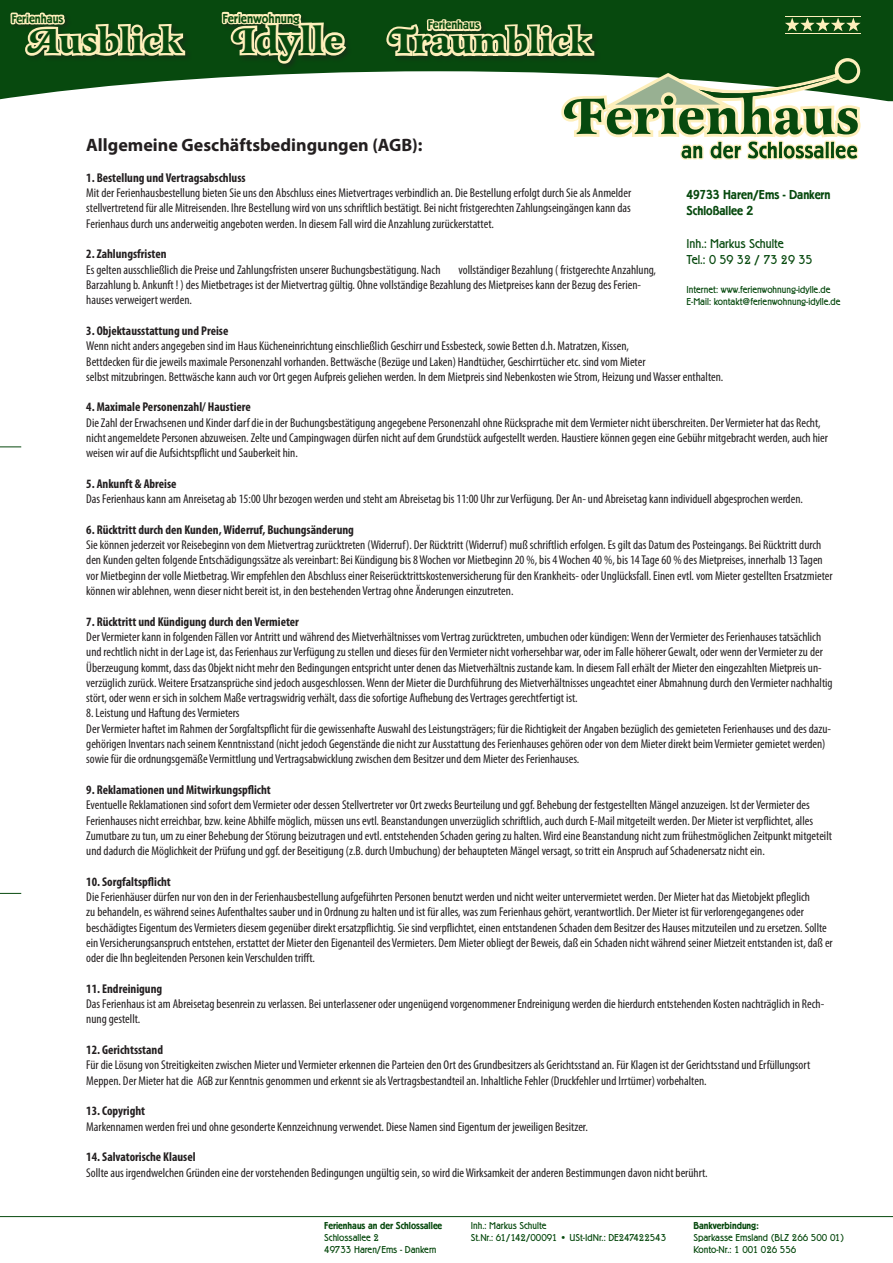
<style>
.page{position:relative;width:893px;height:1263px;background:#fff}
.page>*{position:absolute;margin:0;border:0;box-sizing:border-box;transform-origin:0 0}
.t1{font:700 36.9px "Latienne Swa T";color:#07490e}
.t2{font:700 35.55px "Latienne Swa T";color:#07490e}
.t3{font:700 18px "Myriad Pro";color:#231f20}
.t4{font:300 13.5px/16.2px "Berliner Grotesk D";color:#07490e}
.t5{font:600 13.5px/16.2px "Berliner Grotesk D";color:#07490e}
.t6{font:500 12.9px "Berliner Grotesk";color:#07490e}
.t7{font:condensed 12.75px/15.3px "Myriad Pro";color:#231f20}
.t8{font:700 condensed 12.75px "Myriad Pro";color:#231f20}
.t9{font:500 12.3px "Berliner Grotesk";color:#07490e}
.t10{font:300 10.5px/12px "Berliner Grotesk D";color:#07490e}
.t11{font:600 10.5px "Berliner Grotesk D";color:#07490e}
</style>
<div class="page">
<hr style="left:0;top:1216px;width:893px;height:1px;background:#07490e">
<svg style="left:0;top:893px;width:21px;height:1px"></svg>
<svg style="left:0;top:446px;width:21px;height:1px"></svg>
<svg style="left:0;top:0;width:893px;height:101px;fill:#07490e"></svg>
<div style="left:9px;top:11px;width:183px;height:52px;background:#08470e"></div>
<svg style="left:9px;top:0;width:178px;height:58px"></svg>
<div style="left:220px;top:11px;width:133px;height:60px;background:#07490e"></div>
<svg style="left:220px;top:0;width:129px;height:67px"></svg>
<svg style="left:383px;top:4px;width:478px;height:156px"></svg>
<hr style="left:785px;top:16px;width:75px;height:1px;background:#feefbb">
<hr style="left:785px;top:33px;width:75px;height:1px;background:#feefbb">
<p class="t9" style="left:11px;top:12px;width:54px">Ferienhaus</p>
<h2 class="t2" style="left:27px;top:19px;width:156px">Ausblick</h2>
<p class="t6" style="left:223px;top:11px;width:79px">Ferienwohnung</p>
<h1 class="t1" style="left:233px;top:17px;width:112px">Idylle</h1>
<p class="t9" style="left:428px;top:19px;width:54px">Ferienhaus</p>
<h2 class="t2" style="left:389px;top:19px;width:204px">Traumblick</h2>
<h3 class="t3" style="left:86px;top:135px;width:338px">Allgemeine Geschäftsbedingungen (AGB):</h3>
<p class="t8" style="left:86px;top:171px;width:161px">1. Bestellung und Vertragsabschluss</p>
<p class="t7" style="left:86px;top:186px;width:546px;text-align:justify">Mit der Ferienhausbestellung bieten Sie uns den Abschluss eines Mietvertrages verbindlich an. Die Bestellung erfolgt durch Sie als Anmelder stellvertretend für alle Mitreisenden. Ihre Bestellung wird von uns schriftlich bestätigt. Bei nicht fristgerechten Zahlungseingängen kann das Ferienhaus durch uns anderweitig angeboten werden. In diesem Fall wird die Anzahlung zurückerstattet.</p>
<p class="t8" style="left:86px;top:247px;width:82px">2. Zahlungsfristen</p>
<p class="t7" style="left:86px;top:262px;width:356px">Es gelten ausschließlich die Preise und Zahlungsfristen unserer Buchungsbestätigung. Nach</p>
<p class="t5" style="left:686px;top:186px;width:146px">49733 Haren/Ems - Dankern<br>Schloßallee 2</p>
<p class="t4" style="left:686px;top:235px;width:128px">Inh.: Markus Schulte<br>Tel.: 0 59 32 / 73 29 35</p>
<p class="t10" style="left:686px;top:283px;width:156px;line-height:12.6px">Internet: www.ferienwohnung-idylle.de<br>E-Mail: kontakt@ferienwohnung-idylle.de</p>
<p class="t7" style="left:86px;top:262px;width:571px;text-indent:372px">vollständiger Bezahlung ( fristgerechte Anzahlung,<br>Barzahlung b. Ankunft ! ) des Mietbetrages ist der Mietvertrag gültig. Ohne vollständige Bezahlung des Mietpreises kann der Bezug des Ferien&shy;hauses verweigert werden.</p>
<p class="t8" style="left:86px;top:324px;width:144px">3. Objektausstattung und Preise</p>
<p class="t7" style="left:86px;top:339px;width:639px">Wenn nicht anders angegeben sind im Haus Kücheneinrichtung einschließlich Geschirr und Essbesteck, sowie Betten d.h. Matratzen, Kissen,<br>Bettdecken für die jeweils maximale Personenzahl vorhanden. Bettwäsche (Bezüge und Laken) Handtücher, Geschirrtücher etc. sind vom Mieter<br>selbst mitzubringen. Bettwäsche kann auch vor Ort gegen Aufpreis geliehen werden. In dem Mietpreis sind Nebenkosten wie Strom, Heizung und Wasser enthalten.</p>
<p class="t8" style="left:86px;top:400px;width:166px">4. Maximale Personenzahl/ Haustiere</p>
<p class="t7" style="left:86px;top:415px;width:743px">Die Zahl der Erwachsenen und Kinder darf die in der Buchungsbestätigung angegebene Personenzahl ohne Rücksprache mit dem Vermieter nicht überschreiten. Der Vermieter hat das Recht, nicht angemeldete Personen abzuweisen. Zelte und Campingwagen dürfen nicht auf dem Grundstück aufgestellt werden. Haustiere können gegen eine Gebühr mitgebracht werden, auch hier weisen wir auf die Aufsichtspflicht und Sauberkeit hin.</p>
<p class="t8" style="left:86px;top:477px;width:92px">5. Ankunft &amp; Abreise</p>
<p class="t7" style="left:86px;top:492px;width:718px">Das Ferienhaus kann am Anreisetag ab 15:00 Uhr bezogen werden und steht am Abreisetag bis 11:00 Uhr zur Verfügung. Der An- und Abreisetag kann individuell abgesprochen werden.</p>
<p class="t8" style="left:86px;top:522px;width:269px">6. Rücktritt durch den Kunden, Widerruf, Buchungsänderung</p>
<p class="t7" style="left:86px;top:537px;width:748px">Sie können jederzeit vor Reisebeginn von dem Mietvertrag zurücktreten (Widerruf). Der Rücktritt (Widerruf) muß schriftlich erfolgen. Es gilt das Datum des Posteingangs. Bei Rücktritt durch den Kunden gelten folgende Entschädigungssätze als vereinbart: Bei Kündigung bis 8 Wochen vor Mietbeginn 20 %, bis 4 Wochen 40 %, bis 14 Tage 60 % des Mietpreises, innerhalb 13 Tagen vor Mietbeginn der volle Mietbetrag. Wir empfehlen den Abschluss einer Reiserücktrittskostenversicherung für den Krankheits- oder Unglücksfall. Einen evtl. vom Mieter gestellten Ersatzmieter können wir ablehnen, wenn dieser nicht bereit ist, in den bestehenden Vertrag ohne Änderungen einzutreten.</p>
<p class="t8" style="left:86px;top:614px;width:214px">7. Rücktritt und Kündigung durch den Vermieter</p>
<p class="t7" style="left:86px;top:629px;width:748px">Der Vermieter kann in folgenden Fällen vor Antritt und während des Mietverhältnisses vom Vertrag zurücktreten, umbuchen oder kündigen: Wenn der Vermieter des Ferienhauses tatsächlich und rechtlich nicht in der Lage ist, das Ferienhaus zur Verfügung zu stellen und dieses für den Vermieter nicht vorhersehbar war, oder im Falle höherer Gewalt, oder wenn der Vermieter zu der Überzeugung kommt, dass das Objekt nicht mehr den Bedingungen entspricht unter denen das Mietverhältnis zustande kam. In diesem Fall erhält der Mieter den eingezahlten Mietpreis un&shy;verzüglich zurück. Weitere Ersatzansprüche sind jedoch ausgeschlossen. Wenn der Mieter die Durchführung des Mietverhältnisses ungeachtet einer Abmahnung durch den Vermieter nachhaltig stört, oder wenn er sich in solchem Maße vertragswidrig verhält, dass die sofortige Aufhebung des Vertrages gerechtfertigt ist.</p>
<p class="t7" style="left:86px;top:706px;width:746px">8. Leistung und Haftung des Vermieters<br>Der Vermieter haftet im Rahmen der Sorgfaltspflicht für die gewissenhafte Auswahl des Leistungsträgers; für die Richtigkeit der Angaben bezüglich des gemieteten Ferienhauses und des dazu&shy;gehörigen Inventars nach seinem Kenntnisstand (nicht jedoch Gegenstände die nicht zur Ausstattung des Ferienhauses gehören oder von dem Mieter direkt beim Vermieter gemietet werden) sowie für die ordnungsgemäße Vermittlung und Vertragsabwicklung zwischen dem Besitzer und dem Mieter des Ferienhauses.</p>
<p class="t8" style="left:86px;top:783px;width:186px">9. Reklamationen und Mitwirkungspflicht</p>
<p class="t7" style="left:86px;top:798px;width:747px">Eventuelle Reklamationen sind sofort dem Vermieter oder dessen Stellvertreter vor Ort zwecks Beurteilung und ggf. Behebung der festgestellten Mängel anzuzeigen. Ist der Vermieter des Ferienhauses nicht erreichbar, bzw. keine Abhilfe möglich, müssen uns evtl. Beanstandungen unverzüglich schriftlich, auch durch E-Mail mitgeteilt werden. Der Mieter ist verpflichtet, alles Zumutbare zu tun, um zu einer Behebung der Störung beizutragen und evtl. entstehenden Schaden gering zu halten. Wird eine Beanstandung nicht zum frühestmöglichen Zeitpunkt mitgeteilt und dadurch die Möglichkeit der Prüfung und ggf. der Beseitigung (z.B. durch Umbuchung) der behaupteten Mängel versagt, so tritt ein Anspruch auf Schadenersatz nicht ein.</p>
<p class="t8" style="left:86px;top:874px;width:86px">10. Sorgfaltspflicht</p>
<p class="t7" style="left:86px;top:889px;width:748px">Die Ferienhäuser dürfen nur von den in der Ferienhausbestellung aufgeführten Personen benutzt werden und nicht weiter untervermietet werden. Der Mieter hat das Mietobjekt pfleglich<br>zu behandeln, es während seines Aufenthaltes sauber und in Ordnung zu halten und ist für alles, was zum Ferienhaus gehört, verantwortlich. Der Mieter ist für verlorengegangenes oder beschädigtes Eigentum des Vermieters diesem gegenüber direkt ersatzpflichtig. Sie sind verpflichtet, einen entstandenen Schaden dem Besitzer des Hauses mitzuteilen und zu ersetzen. Sollte ein Versicherungsanspruch entstehen, erstattet der Mieter den Eigenanteil des Vermieters. Dem Mieter obliegt der Beweis, daß ein Schaden nicht während seiner Mietzeit entstanden ist, daß er oder die Ihn begleitenden Personen kein Verschulden trifft.</p>
<p class="t8" style="left:86px;top:981px;width:77px">11. Endreinigung</p>
<p class="t7" style="left:86px;top:996px;width:740px">Das Ferienhaus ist am Abreisetag besenrein zu verlassen. Bei unterlassener oder ungenügend vorgenommener Endreinigung werden die hierdurch entstehenden Kosten nachträglich in Rech&shy;nung gestellt.</p>
<p class="t8" style="left:86px;top:1043px;width:78px">12. Gerichtsstand</p>
<p class="t7" style="left:86px;top:1058px;width:725px">Für die Lösung von Streitigkeiten zwischen Mieter und Vermieter erkennen die Parteien den Ort des Grundbesitzers als Gerichtsstand an. Für Klagen ist der Gerichtsstand und Erfüllungsort<br>Meppen. Der Mieter hat die AGB zur Kenntnis genommen und erkennt sie als Vertragsbestandteil an. Inhaltliche Fehler (Druckfehler und Irrtümer) vorbehalten.</p>
<p class="t8" style="left:86px;top:1104px;width:60px">13. Copyright</p>
<p class="t7" style="left:86px;top:1119px;width:503px">Markennamen werden frei und ohne gesonderte Kennzeichnung verwendet. Diese Namen sind Eigentum der jeweiligen Besitzer.</p>
<p class="t8" style="left:86px;top:1150px;width:111px">14. Salvatorische Klausel</p>
<p class="t7" style="left:86px;top:1165px;width:623px">Sollte aus irgendwelchen Gründen eine der vorstehenden Bedingungen ungültig sein, so wird die Wirksamkeit der anderen Bestimmungen davon nicht berührt.</p>
<p class="t11" style="left:324px;top:1219px;width:120px">Ferienhaus an der Schlossallee</p>
<p class="t10" style="left:324px;top:1231px;width:114px">Schlossallee 2<br>49733 Haren/Ems - Dankern</p>
<p class="t10" style="left:471px;top:1219px;width:197px">Inh.: Markus Schulte<br>St.Nr.: 61/142/00091 • USt-IdNr.: DE247422543</p>
<p class="t11" style="left:693px;top:1219px;width:67px">Bankverbindung:</p>
<p class="t10" style="left:693px;top:1231px;width:152px">Sparkasse Emsland (BLZ 266 500 01)<br>Konto-Nr.: 1 001 026 556</p>
</div>
